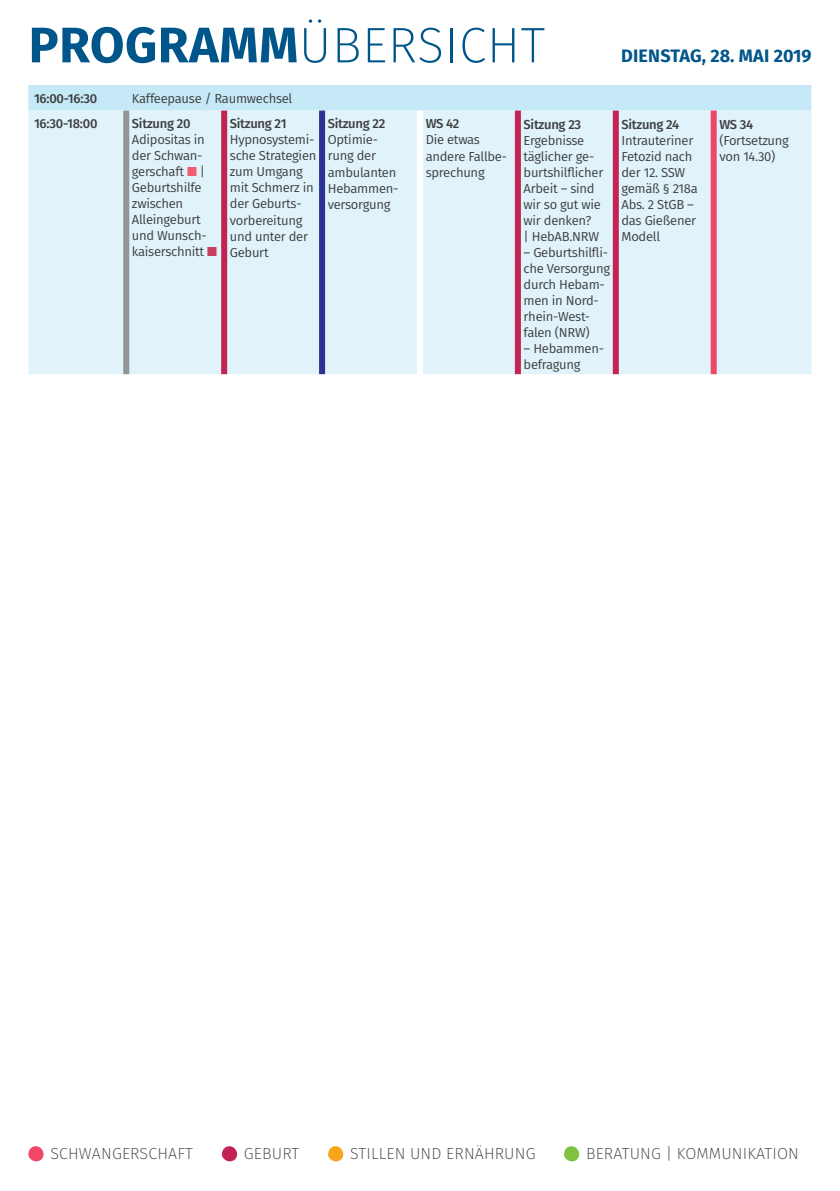
<style>
.page{position:relative;width:840px;height:1191px;background:#fff}
.page>*{position:absolute;margin:0;border:0;box-sizing:border-box;transform-origin:0 0}
.t1{font:200 50px "Fira Sans";letter-spacing:.01em;color:#00568a}
.t2{font:700 18px "Fira Sans";color:#00568a}
.t3{font:200 16px "Fira Sans";letter-spacing:.01em;color:#3e3e3f}
.t4{font:13px/16px "Fira Sans";letter-spacing:-.02em;color:#3e3e3f}
.t5{font:500 13px "Fira Sans";letter-spacing:-.02em;color:#3e3e3f}
.s1{font-weight:700}
.s2{color:#f05d71}
.s3{color:#c73f5e}
</style>
<div class="page">
<div style="left:28px;top:85px;width:784px;height:289px;background:#c5e9f6"></div>
<div style="left:28px;top:111px;width:783px;height:263px;background:#e0f3fa"></div>
<div style="left:123px;top:111px;width:6px;height:263px;background:#939598"></div>
<div style="left:221px;top:111px;width:6px;height:263px;background:#c22354"></div>
<div style="left:417px;top:111px;width:6px;height:263px;background:#fff"></div>
<div style="left:514px;top:111px;width:6px;height:263px;background:#c22354"></div>
<div style="left:710px;top:111px;width:6px;height:263px;background:#ef4867"></div>
<div style="left:319px;top:111px;width:6px;height:263px;background:#2e3092"></div>
<div style="left:612px;top:111px;width:6px;height:263px;background:#c22354"></div>
<svg style="left:28px;top:1146px;width:16px;height:15px"></svg>
<svg style="left:328px;top:1146px;width:15px;height:15px"></svg>
<svg style="left:222px;top:1146px;width:15px;height:15px"></svg>
<svg style="left:564px;top:1146px;width:15px;height:15px"></svg>
<h1 class="t1" style="left:29px;top:10px;width:517px"><span class="s1">PROGRAMM</span>ÜBERSICHT</h1>
<p class="t5" style="left:34px;top:88px;width:65px">16:00-16:30</p>
<p class="t4" style="left:132px;top:90px;width:162px">Kaffeepause / Raumwechsel</p>
<p class="t5" style="left:34px;top:113px;width:65px">16:30-18:00</p>
<p class="t5" style="left:132px;top:113px;width:60px">Sitzung 20</p>
<p class="t4" style="left:132px;top:132px;width:87px">Adipositas in der Schwan&shy;gerschaft <span class="s2">■</span> |<br>Geburtshilfe zwischen<br>Alleingeburt und Wunsch&shy;kaiserschnitt <span class="s3">■</span></p>
<p class="t5" style="left:230px;top:113px;width:58px">Sitzung 21</p>
<p class="t4" style="left:230px;top:132px;width:88px">Hypnosystemi&shy;sche Strategien zum Umgang mit Schmerz in der Geburts&shy;vorbereitung und unter der<br>Geburt</p>
<p class="t5" style="left:327px;top:113px;width:59px">Sitzung 22</p>
<p class="t4" style="left:327px;top:132px;width:72px">Optimie&shy;rung der ambulanten<br>Hebammen&shy;versorgung</p>
<p class="t5" style="left:523px;top:113px;width:59px">Sitzung 23</p>
<p class="t4" style="left:523px;top:132px;width:81px">Ergebnisse täglicher ge&shy;burtshilflicher<br>Arbeit – sind wir so gut wie wir denken?<br>| HebAB.NRW</p>
<p class="t4" style="left:523px;top:244px;width:88px">– Geburtshilfli&shy;che Versorgung durch Hebam&shy;men in Nord&shy;rhein-West&shy;falen (NRW)</p>
<p class="t4" style="left:523px;top:340px;width:82px">– Hebammen&shy;befragung</p>
<p class="t5" style="left:425px;top:113px;width:35px">WS 42</p>
<p class="t4" style="left:425px;top:132px;width:83px">Die etwas andere Fallbe&shy;sprechung</p>
<h2 class="t2" style="left:621px;top:41px;width:192px">DIENSTAG, 28. MAI 2019</h2>
<p class="t5" style="left:621px;top:114px;width:59px">Sitzung 24</p>
<p class="t4" style="left:621px;top:132px;width:78px">Intrauteriner<br>Fetozid nach der 12. SSW gemäß § 218a<br>Abs. 2 StGB – das Gießener<br>Modell</p>
<p class="t5" style="left:719px;top:114px;width:35px">WS 34</p>
<p class="t4" style="left:719px;top:132px;width:71px">(Fortsetzung von 14.30)</p>
<p class="t3" style="left:50px;top:1142px;width:144px">SCHWANGERSCHAFT</p>
<p class="t3" style="left:244px;top:1142px;width:57px">GEBURT</p>
<p class="t3" style="left:350px;top:1142px;width:187px">STILLEN UND ERNÄHRUNG</p>
<p class="t3" style="left:585px;top:1142px;width:214px">BERATUNG | KOMMUNIKATION</p>
</div>
